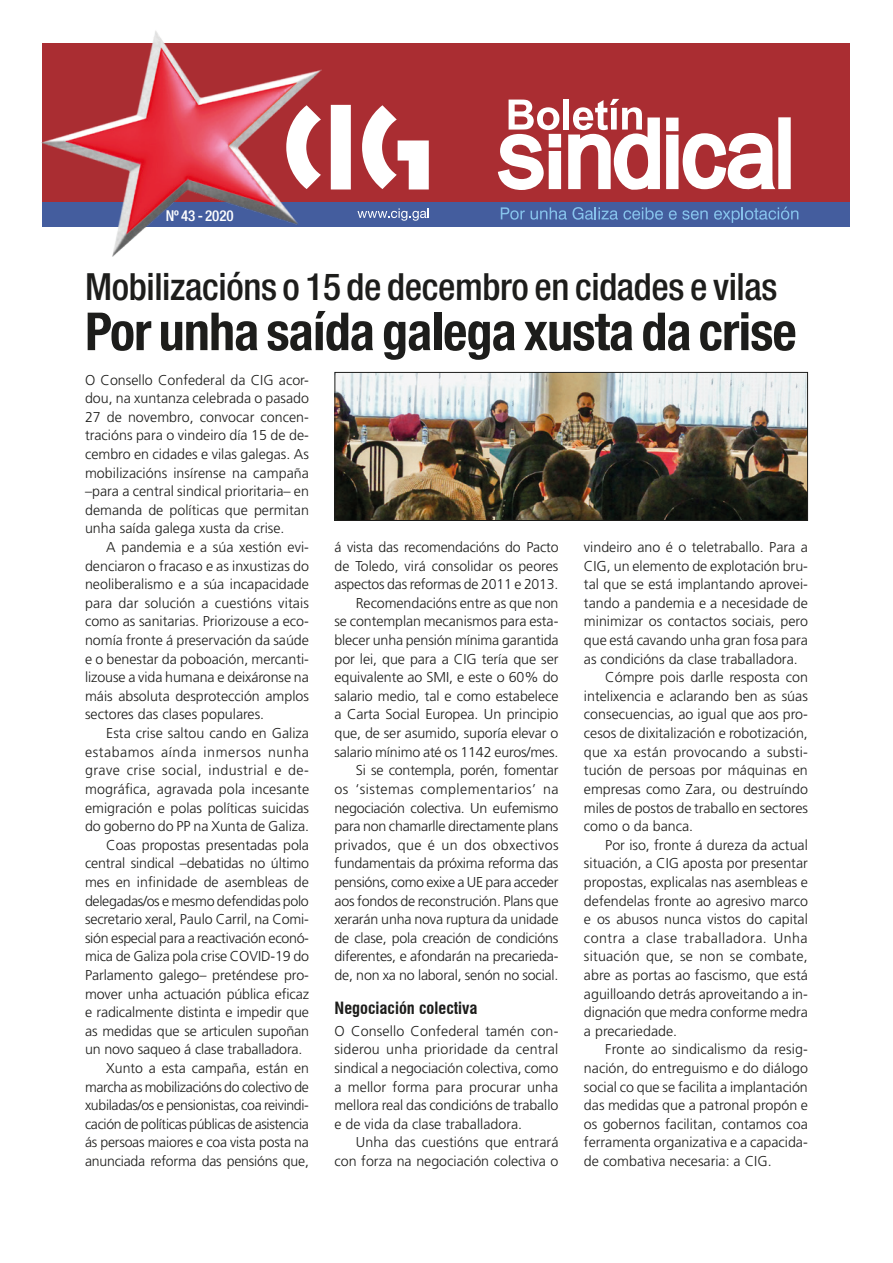
<style>
.page{position:relative;width:893px;height:1263px;background:#fff}
.page>*{position:absolute;margin:0;border:0;box-sizing:border-box;transform-origin:0 0}
.Título_28{font:700 condensed 52.5px "Helvetica Neue LT Com";letter-spacing:-.015em;color:#1d1d1b}
.Subtítulo{font:500 condensed 37.5px "Helvetica Neue LT Com";letter-spacing:-.01em;color:#1d1d1b}
.Ladillo{font:700 condensed 16.5px "Swiss 721 BT";color:#1d1d1b}
.t1{font:500 condensed 15px "Helvetica Neue LT Com";letter-spacing:-.01em;color:#fff}
._0{font:300 14.25px/18.6px "Frutiger LT Std";letter-spacing:-.005em;color:#1d1d1b;text-align:justify}
._0_-_Sen{font:300 14.25px/18.6px "Frutiger LT Std";color:#1d1d1b;text-align:justify}
</style>
<div class="page">
<div style="left:43px;top:43px;width:807px;height:166px;background:#aa2d32"></div>
<div style="left:43px;top:202px;width:807px;height:25px;background:#445d9e"></div>
<svg style="left:357px;top:208px;width:72px;height:13px"></svg>
<svg style="left:498px;top:99px;width:293px;height:91px"></svg>
<svg style="left:330px;top:105px;width:99px;height:84px"></svg>
<svg style="left:501px;top:207px;width:24px;height:13px"></svg>
<svg style="left:531px;top:207px;width:132px;height:13px"></svg>
<svg style="left:714px;top:207px;width:84px;height:16px"></svg>
<svg style="left:669px;top:210px;width:39px;height:10px"></svg>
<img style="left:41px;top:31px;width:280px;height:225px">
<img style="left:336px;top:374px;width:470px;height:145px">
<div style="left:334px;top:372px;width:474px;height:149px;border:1px solid #1d1d1b"></div>
<p class="t1" style="left:166px;top:207px;width:69px">Nº 43 - 2020</p>
<p class="Subtítulo" style="left:85px;top:264px;width:694px">Mobilizacións o 15 de decembro en cidades e vilas</p>
<p class="Título_28" style="left:85px;top:300px;width:713px">Por unha saída galega xusta da crise</p>
<p class="_0_-_Sen" style="left:85px;top:371px;width:225px">O Consello Confederal da CIG acor&shy;dou, na xuntanza celebrada o pasado 27 de novembro, convocar concen&shy;tracións para o vindeiro día 15 de de&shy;cembro en cidades e vilas galegas. As mobilizacións insírense na campaña –para a central sindical prioritaria– en demanda de políticas que permitan unha saída galega xusta da crise.</p>
<p class="_0" style="left:85px;top:538px;width:225px;text-indent:21px">A pandemia e a súa xestión evi&shy;denciaron o fracaso e as inxustizas do neoliberalismo e a súa incapacidade para dar solución a cuestións vitais como as sanitarias. Priorizouse a eco&shy;nomía fronte á preservación da saúde e o benestar da poboación, mercanti&shy;lizouse a vida humana e deixáronse na máis absoluta desprotección amplos sectores das clases populares.</p>
<p class="_0" style="left:85px;top:724px;width:226px;text-indent:21px">Esta crise saltou cando en Galiza estabamos aínda inmersos nunha grave crise social, industrial e de&shy;mográfica, agravada pola incesante emigración e polas políticas suicidas do goberno do PP na Xunta de Galiza.</p>
<p class="_0" style="left:85px;top:836px;width:226px;text-indent:21px">Coas propostas presentadas pola central sindical –debatidas no último mes en infinidade de asembleas de delegadas/os e mesmo defendidas polo secretario xeral, Paulo Carril, na Comi&shy;sión especial para a reactivación econó&shy;mica de Galiza pola crise COVID-19 do Parlamento galego– preténdese pro&shy;mover unha actuación pública eficaz e radicalmente distinta e impedir que as medidas que se articulen supoñan un novo saqueo á clase traballadora.</p>
<p class="_0" style="left:85px;top:1059px;width:225px;text-indent:21px">Xunto a esta campaña, están en marcha as mobilizacións do colectivo de xubiladas/os e pensionistas, coa reivindi&shy;cación de políticas públicas de asistencia ás persoas maiores e coa vista posta na anunciada reforma das pensións que,</p>
<p class="_0" style="left:334px;top:538px;width:226px">á vista das recomendacións do Pacto de Toledo, virá consolidar os peores aspectos das reformas de 2011 e 2013.</p>
<p class="_0" style="left:334px;top:594px;width:226px;text-indent:21px">Recomendacións entre as que non se contemplan mecanismos para esta&shy;blecer unha pensión mínima garantida por lei, que para a CIG tería que ser equivalente ao SMI, e este o 60% do salario medio, tal e como estabelece a Carta Social Europea. Un principio que, de ser asumido, suporía elevar o salario mínimo até os 1142 euros/mes.</p>
<p class="_0" style="left:334px;top:761px;width:226px;text-indent:21px">Si se contempla, porén, fomentar os ‘sistemas complementarios’ na negociación colectiva. Un eufemismo para non chamarlle directamente plans privados, que é un dos obxectivos fundamentais da próxima reforma das pensións, como exixe a UE para acceder aos fondos de reconstrución. Plans que xerarán unha nova ruptura da unidade de clase, pola creación de condicións diferentes, e afondarán na precarieda&shy;de, non xa no laboral, senón no social.</p>
<p class="Ladillo" style="left:334px;top:998px;width:145px">Negociación colectiva</p>
<p class="_0_-_Sen" style="left:334px;top:1022px;width:225px">O Consello Confederal tamén con&shy;siderou unha prioridade da central sindical a negociación colectiva, como a mellor forma para procurar unha mellora real das condicións de traballo e de vida da clase traballadora.</p>
<p class="_0" style="left:334px;top:1133px;width:226px;text-align:right">Unha das cuestións que entrará con forza na negociación colectiva o</p>
<p class="_0" style="left:584px;top:538px;width:225px">vindeiro ano é o teletraballo. Para a CIG, un elemento de explotación bru&shy;tal que se está implantando aprovei&shy;tando a pandemia e a necesidade de minimizar os contactos sociais, pero que está cavando unha gran fosa para as condicións da clase traballadora.</p>
<p class="_0" style="left:584px;top:668px;width:225px;text-indent:21px">Cómpre pois darlle resposta con intelixencia e aclarando ben as súas consecuencias, ao igual que aos pro&shy;cesos de dixitalización e robotización, que xa están provocando a substi&shy;tución de persoas por máquinas en empresas como Zara, ou destruíndo miles de postos de traballo en sectores como o da banca.</p>
<p class="_0" style="left:584px;top:836px;width:225px;text-indent:21px">Por iso, fronte á dureza da actual situación, a CIG aposta por presentar propostas, explicalas nas asembleas e defendelas fronte ao agresivo marco e os abusos nunca vistos do capital contra a clase traballadora. Unha situación que, se non se combate, abre as portas ao fascismo, que está aguilloando detrás aproveitando a in&shy;dignación que medra conforme medra a precariedade.</p>
<p class="_0" style="left:584px;top:1040px;width:225px;text-indent:21px">Fronte ao sindicalismo da resig&shy;nación, do entreguismo e do diálogo social co que se facilita a implantación das medidas que a patronal propón e os gobernos facilitan, contamos coa ferramenta organizativa e a capacida&shy;de combativa necesaria: a CIG.</p>
</div>
